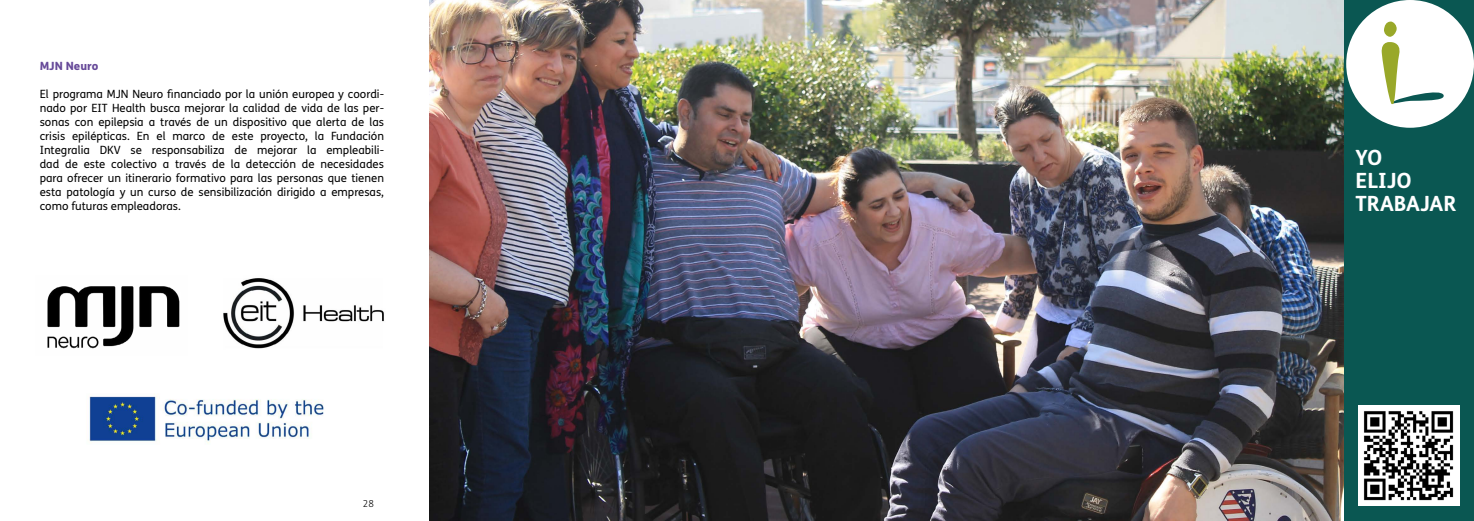
<style>
.page{position:relative;width:1474px;height:521px;background:#fff}
.page>*{position:absolute;margin:0;border:0;box-sizing:border-box;transform-origin:0 0}
.t1{font:700 21px/22.8px "FS Me Pro";color:#fff}
.t2{font:11.38px/14px "FS Me Pro";color:#000;text-align:justify}
.t3{font:800 11.38px "FS Me Pro";color:#674a99}
.t4{font:300 9.62px "FS Me Pro";color:#000}
</style>
<div class="page">
<img style="left:430px;top:0;width:914px;height:521px">
<div style="left:1344px;top:0;width:129px;height:521px;background:#0a5752"></div>
<div style="left:1346px;top:0;width:127px;height:128px;background:#fff;border-radius:50%"></div>
<svg style="left:1381px;top:21px;width:63px;height:83px"></svg>
<img style="left:47px;top:286px;width:133px;height:63px">
<div style="left:1357px;top:405px;width:101px;height:100px;background:#fff"></div>
<img style="left:1363px;top:411px;width:91px;height:90px">
<img style="left:89px;top:394px;width:235px;height:50px">
<img style="left:223px;top:278px;width:161px;height:71px">
<p class="t3" style="left:40px;top:57px;width:60px">MJN Neuro</p>
<p class="t2" style="left:40px;top:87px;width:346px">El programa MJN Neuro financiado por la unión europea y coordi&shy;nado por EIT Health busca mejorar la calidad de vida de las per&shy;sonas con epilepsia a través de un dispositivo que alerta de las crisis epilépticas. En el marco de este proyecto, la Fundación Integralia DKV se responsabiliza de mejorar la empleabili&shy;dad de este colectivo a través de la detección de necesidades para ofrecer un itinerario formativo para las personas que tienen esta patología y un curso de sensibilización dirigido a empresas, como futuras empleadoras.</p>
<p class="t4" style="left:363px;top:497px;width:13px">28</p>
<h1 class="t1" style="left:1355px;top:145px;width:102px">YO<br>ELIJO<br>TRABAJAR</h1>
</div>
